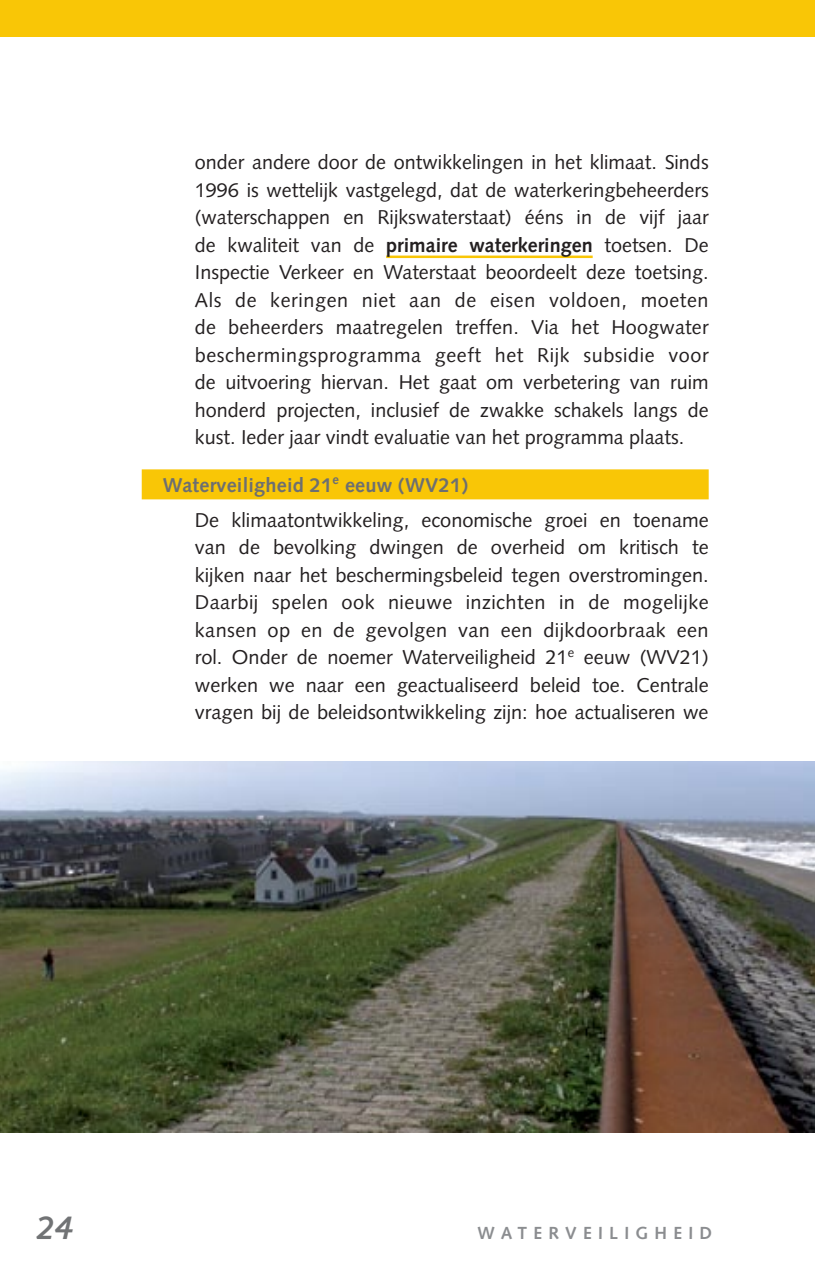
<style>
.page{position:relative;width:815px;height:1276px;background:#fff}
.page>*{position:absolute;margin:0;border:0;box-sizing:border-box;transform-origin:0 0}
.t1{font:italic 700 32.5px "Syntax";color:#717375}
.t2{font:20px/27.5px "Syntax";color:#231f20;text-align:justify}
.t3{font:700 17.5px "Syntax";letter-spacing:.36em;color:#8b8d90}
.s1{font-weight:700}
.s2{font-weight:700;color:#6d6f71}
</style>
<div class="page">
<hr style="left:386px;top:255px;width:207px;height:3px;background:#f9c606">
<div style="left:142px;top:469px;width:567px;height:30px;background:#f9c606"></div>
<div style="left:0;top:0;width:815px;height:37px;background:#f9c606"></div>
<img style="left:0;top:761px;width:815px;height:371px">
<p class="t2" style="left:195px;top:149px;width:515px">onder andere door de ontwikkelingen in het klimaat. Sinds 1996 is wettelijk vastgelegd, dat de waterkeringbeheerders (waterschappen en Rijkswaterstaat) ééns in de vijf jaar de kwaliteit van de <span class="s1">primaire waterkeringen</span> toetsen. De Inspectie Verkeer en Waterstaat beoordeelt deze toetsing.<br>Als de keringen niet aan de eisen voldoen, moeten de beheerders maat-regelen treffen. Via het Hoogwater beschermings--programma geeft het Rijk subsidie voor de uitvoering hiervan. Het gaat om verbetering van ruim honderd projecten, inclusief de zwakke schakels langs de kust. Ieder jaar vindt evaluatie van het programma plaats.</p>
<p class="t2" style="left:195px;top:467px;width:515px;line-height:35px;text-indent:-32px"><span class="s2">Waterveiligheid 21</span><sup>e</sup> <span class="s2">eeuw (WV21)<br></span>De klimaatontwikkeling, economische groei en toename</p>
<p class="t2" style="left:195px;top:534px;width:515px">van de bevolking dwingen de overheid om kritisch te kijken naar het beschermingsbeleid tegen overstromingen.<br>Daarbij spelen ook nieuwe inzichten in de mogelijke kansen op en de gevolgen van een dijkdoorbraak een rol. Onder de noemer Waterveiligheid 21<sup>e</sup> eeuw (WV21) werken we naar een geactualiseerd beleid toe. Centrale vragen bij de beleidsontwikkeling zijn: hoe actualiseren we</p>
<h1 class="t1" style="left:37px;top:1208px;width:38px">24</h1>
<p class="t3" style="left:478px;top:1223px;width:236px">waterveiligheid</p>
</div>
